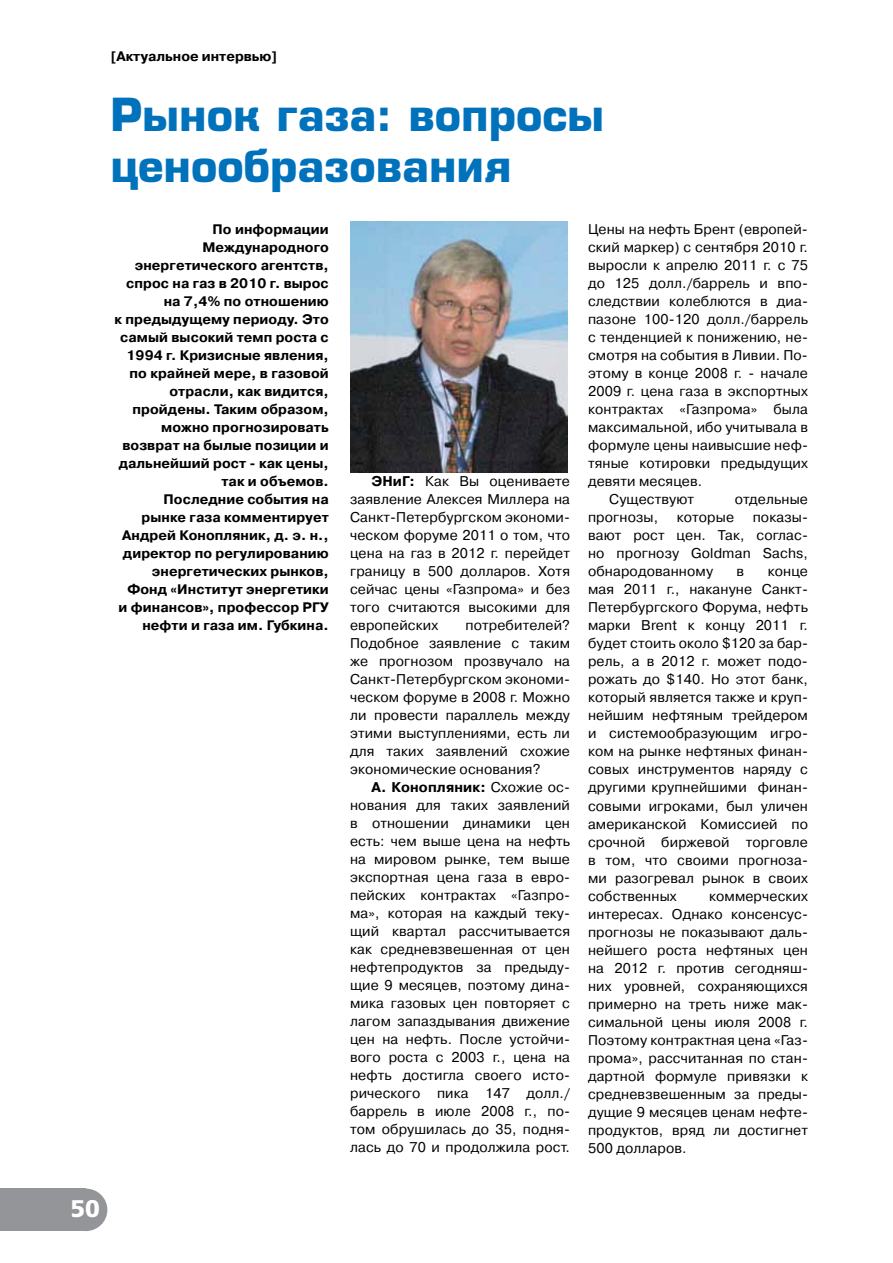
<style>
.page{position:relative;width:893px;height:1263px;background:#fff}
.page>*{position:absolute;margin:0;border:0;box-sizing:border-box;transform-origin:0 0}
.t1{font:700 48px/51px "Eurofont C";color:#0072bc}
.t2{font:24px "Free Set Bold C";color:#fff}
.t3{font:14.1px/18px "Pragmatica C";letter-spacing:.01em;color:#000;text-align:justify}
.t4{font:700 13.8px/18px "Pragmatica C";letter-spacing:.005em;color:#000;text-align:right}
.s1{font-size:14.1px}
.s2{font-weight:700}
</style>
<div class="page">
<div style="left:64px;top:1188px;width:43px;height:43px;background:#939598;border-radius:50%"></div>
<div style="left:0;top:1188px;width:86px;height:43px;background:#939598"></div>
<img style="left:350px;top:221px;width:218px;height:251px">
<p class="t4" style="left:111px;top:47px;width:168px">[Актуальное интервью]</p>
<h1 class="t1" style="left:111px;top:89px;width:495px">Рынок газа: вопросы ценообразования</h1>
<p class="t4" style="left:114px;top:220px;width:216px">По информации<br>Международного энергетического агентств, спрос на газ в 2010 г. вырос на 7,4% по отношению<br>к предыдущему периоду. Это самый высокий темп роста с<br>1994 г. Кризисные явления, по крайней мере, в газовой отрасли, как видится, пройдены. Таким образом, можно прогнозировать возврат на былые позиции и дальнейший рост - как цены, так и объемов.<br>Последние события на<br>рынке газа комментирует<br>Андрей Конопляник, д. э. н., директор по регулированию энергетических рынков,<br>Фонд <span class="s1">«</span>Институт энергетики<br>и финансов<span class="s1">»</span>, профессор РГУ нефти и газа им. Губкина.</p>
<p class="t3" style="left:588px;top:220px;width:221px">Цены на нефть Брент (европей-</p>
<p class="t3" style="left:588px;top:238px;width:221px">ский маркер) с сентября 2010 г.</p>
<p class="t3" style="left:588px;top:256px;width:221px">выросли к апрелю 2011 г. с 75</p>
<p class="t3" style="left:588px;top:274px;width:221px">до 125 долл./баррель и впо-</p>
<p class="t3" style="left:588px;top:292px;width:221px">следствии колеблются в диа-</p>
<p class="t3" style="left:588px;top:310px;width:221px">пазоне 100-120 долл./баррель</p>
<p class="t3" style="left:588px;top:328px;width:221px">с тенденцией к понижению, не-</p>
<p class="t3" style="left:588px;top:346px;width:221px">смотря на события в Ливии. По-</p>
<p class="t3" style="left:588px;top:364px;width:221px">этому в конце 2008 г. - начале</p>
<p class="t3" style="left:588px;top:383px;width:221px">2009 г. цена газа в экспортных</p>
<p class="t3" style="left:588px;top:401px;width:221px">контрактах «Газпрома» была</p>
<p class="t3" style="left:588px;top:419px;width:221px">максимальной, ибо учитывала в</p>
<p class="t3" style="left:588px;top:437px;width:221px">формуле цены наивысшие неф-</p>
<p class="t3" style="left:588px;top:455px;width:221px">тяные котировки предыдущих</p>
<p class="t3" style="left:588px;top:473px;width:116px">девяти месяцев.</p>
<p class="t3" style="left:609px;top:491px;width:86px">Существуют</p>
<p class="t3" style="left:735px;top:491px;width:75px">отдельные</p>
<p class="t3" style="left:588px;top:509px;width:72px">прогнозы,</p>
<p class="t3" style="left:677px;top:509px;width:59px">которые</p>
<p class="t3" style="left:350px;top:472px;width:221px;text-indent:21px"><span class="s2">ЭНиГ:</span> Как Вы оцениваете заявление Алексея Миллера на Санкт-Петербургском экономи&shy;ческом форуме 2011 о том, что цена на газ в 2012 г. перейдет границу в 500 долларов. Хотя сейчас цены «Газпрома» и без того считаются высокими для европейских</p>
<p class="t3" style="left:588px;top:509px;width:221px;text-indent:165px">показы&shy;вают рост цен. Так, соглас&shy;но прогнозу Goldman Sachs, обнародованному</p>
<p class="t3" style="left:588px;top:563px;width:221px;text-indent:180px">конце мая 2011 г., накануне Санкт-Петербургского Форума, нефть марки Brent к концу 2011 г. будет стоить около $120 за бар&shy;рель, а в 2012 г. может подо&shy;рожать до $140. Но этот банк, который является также и круп&shy;нейшим нефтяным трейдером и системообразующим игро&shy;ком на рынке нефтяных финан&shy;совых инструментов наряду с другими крупнейшими финан&shy;совыми игроками, был уличен американской Комиссией по срочной биржевой торговле в том, что своими прогноза&shy;ми разогревал рынок в своих собственных</p>
<p class="t3" style="left:737px;top:563px;width:9px">в</p>
<p class="t3" style="left:350px;top:616px;width:221px;text-indent:115px">потребителей?<br>Подобное заявление с таким же прогнозом прозвучало на Санкт-Петербургском экономи&shy;ческом форуме в 2008 г. Можно ли провести параллель между этими выступлениями, есть ли для таких заявлений схожие экономические основания?</p>
<p class="t3" style="left:350px;top:778px;width:221px;text-indent:21px"><span class="s2">А. Конопляник:</span> Схожие ос&shy;нования для таких заявлений в отношении динамики цен есть: чем выше цена на нефть на мировом рынке, тем выше экспортная цена газа в евро&shy;пейских контрактах «Газпро&shy;ма», которая на каждый теку&shy;щий квартал рассчитывается как средневзвешенная от цен нефтепродуктов за предыду&shy;щие 9 месяцев, поэтому дина&shy;мика газовых цен повторяет с лагом запаздывания движение цен на нефть. После устойчи&shy;вого роста с 2003 г., цена на нефть достигла своего исто&shy;рического пика 147 долл./ баррель в июле 2008 г., по&shy;том обрушилась до 35, подня&shy;лась до 70 и продолжила рост.</p>
<p class="t3" style="left:588px;top:887px;width:221px;text-indent:121px">коммерческих интересах. Однако консенсус&shy;прогнозы не показывают даль&shy;нейшего роста нефтяных цен на 2012 г. против сегодняш&shy;них уровней, сохраняющихся примерно на треть ниже мак&shy;симальной цены июля 2008 г.<br>Поэтому контрактная цена «Газ&shy;прома», рассчитанная по стан&shy;дартной формуле привязки к средневзвешенным за преды&shy;дущие 9 месяцев ценам нефте&shy;продуктов, вряд ли достигнет 500 долларов.</p>
<h2 class="t2" style="left:71px;top:1195px;width:31px">50</h2>
</div>
